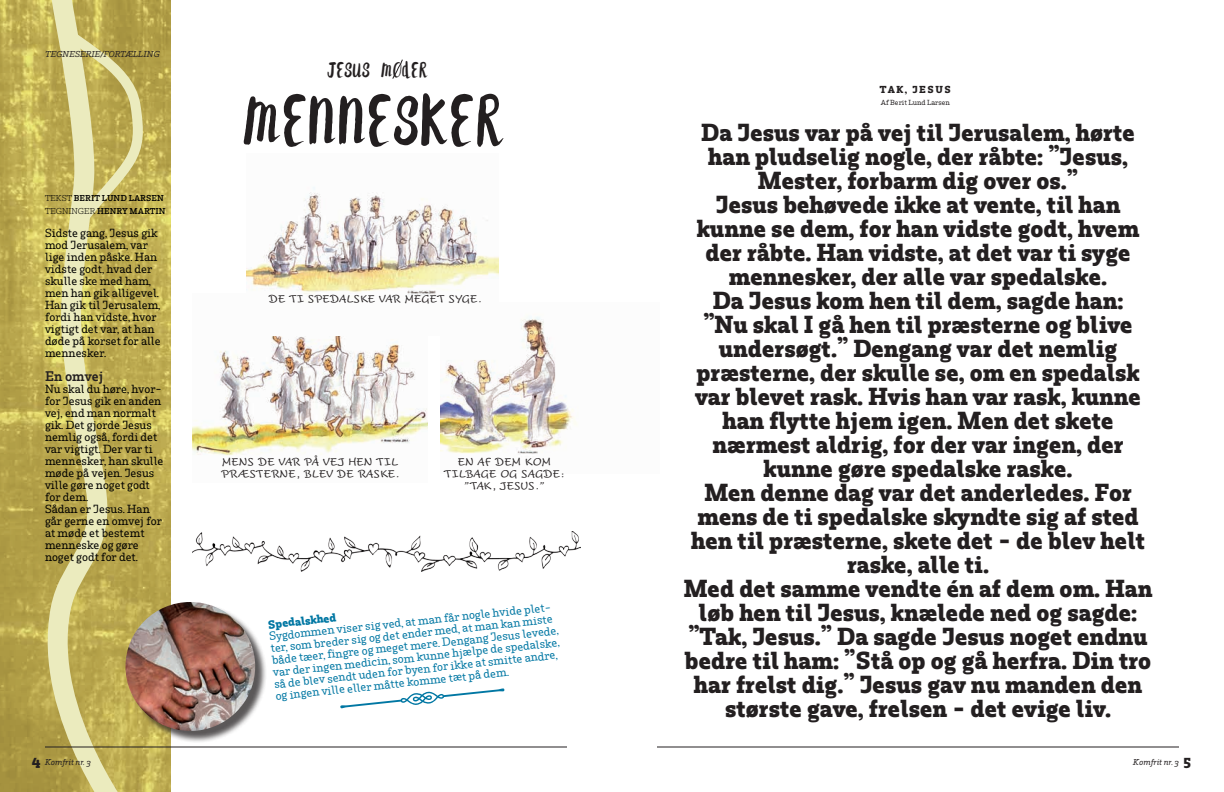
<style>
.page{position:relative;width:1224px;height:792px;background:#fff}
.page>*{position:absolute;margin:0;border:0;box-sizing:border-box;transform-origin:0 0}
.t1{font:69.7px "F...SAINT TROPEZ";color:#231f20}
.t2{font:700 23px/24px "Rum Serif";color:#231f20;text-align:center}
.t3{font:21px "F...SAINT TROPEZ";color:#231f20}
.t4{font:600 13px "Rum Serif";color:#231f20}
.t5{font:500 11px/12px "Rum Serif";color:#000}
.t6{font:500 11px/12px "Rum Serif";color:#0077a3}
.t7{font:700 11px "Rum Serif";color:#0077a3}
.t8{font:10px/12px "Tornac";color:#231f20}
.t9{font:700 9.5px "Rum Serif";letter-spacing:.16em;color:#231f20}
.t10{font:italic 500 8px "Rum Serif";color:#231f20}
.t11{font:600 8px/13px "Rum Serif";color:#000}
.t12{font:500 6.9px "Rum Serif";color:#231f20}
.s1{font-weight:300}
.s2{font-weight:700;font-style:normal;font-size:14px}
</style>
<div class="page">
<img style="left:0;top:0;width:170px;height:792px">
<div style="left:127px;top:604px;width:140px;height:140px;background:#231f20;opacity:.75"></div>
<img style="left:152px;top:602px;width:103px;height:129px">
<img style="left:192px;top:336px;width:236px;height:120px">
<img style="left:440px;top:317px;width:137px;height:137px">
<img style="left:247px;top:187px;width:252px;height:149px">
<svg style="left:34px;top:0;width:118px;height:792px;background:#c5b563"></svg>
<svg style="left:52px;top:0;width:92px;height:288px;background:#cbbf71"></svg>
<img style="left:192px;top:531px;width:389px;height:41px">
<svg style="left:392px;top:59px;width:11px;height:20px"></svg>
<hr style="left:45px;top:747px;width:522px;height:1px;background:#231f20">
<hr style="left:657px;top:747px;width:522px;height:1px;background:#231f20">
<p class="t10" style="left:46px;top:49px;width:116px">TEGNESERIE/FORTÆLLING</p>
<p class="t11" style="left:45px;top:191px;width:122px"><span class="s1">TEKST</span> BERIT LUND LARSEN<br><span class="s1">TEGNINGER</span> HENRY MARTIN</p>
<p class="t5" style="left:45px;top:227px;width:117px">Sidste gang, Jesus gik mod Jerusalem, var lige inden påske. Han vidste godt, hvad der skulle ske med ham, men han gik alligevel.<br>Han gik til Jerusalem, fordi han vidste, hvor vigtigt det var, at han døde på korset for alle mennesker.</p>
<p class="t4" style="left:45px;top:368px;width:60px">En omvej</p>
<p class="t5" style="left:45px;top:383px;width:120px">Nu skal du høre, hvor&shy;for Jesus gik en anden vej, end man normalt gik. Det gjorde Jesus nemlig også, fordi det var vigtigt. Der var ti mennesker, han skulle møde på vejen. Jesus ville gøre noget godt for dem.<br>Sådan er Jesus. Han går gerne en omvej for at møde et bestemt menneske og gøre noget godt for det.</p>
<p class="t3" style="left:327px;top:59px;width:102px">jesus moder</p>
<h1 class="t1" style="left:241px;top:86px;width:266px">mennesker</h1>
<p class="t8" style="left:269px;top:293px;width:214px">DE TI SPEDALSKE VAR MEGET SYGE.</p>
<p class="t8" style="left:221px;top:457px;width:179px">MENS DE VAR PÅ VEJ HEN TIL<br>PRÆSTERNE, BLEV DE RASKE.</p>
<p class="t8" style="left:444px;top:457px;width:122px;text-align:center">EN AF DEM KOM<br>TILBAGE OG SAGDE: ”TAK, JESUS.”</p>
<p class="t6" style="left:269px;top:630px;width:290px;rotate:-6deg">Sygdommen viser sig ved, at man får nogle hvide plet&shy;ter, som breder sig og det ender med, at man kan miste både tæer, fi ngre og meget mere. Dengang Jesus levede, var der ingen medicin, som kunne hjælpe de spedalske, så de blev sendt uden for byen for ikke at smitte andre, og ingen ville eller måtte komme tæt på dem.</p>
<p class="t7" style="left:267px;top:618px;width:70px;rotate:-6deg">Spedalskhed</p>
<p class="t9" style="left:880px;top:84px;width:72px">TAK, JESUS</p>
<p class="t12" style="left:881px;top:98px;width:71px">Af Berit Lund Larsen</p>
<p class="t2" style="left:684px;top:120px;width:470px">Da Jesus var på vej til Jerusalem, hørte han pludselig nogle, der råbte: ”Jesus, Mester, forbarm dig over os.”<br>Jesus behøvede ikke at vente, til han kunne se dem, for han vidste godt, hvem der råbte. Han vidste, at det var ti syge mennesker, der alle var spedalske.<br>Da Jesus kom hen til dem, sagde han:<br>”Nu skal I gå hen til præsterne og blive undersøgt.” Dengang var det nemlig præsterne, der skulle se, om en spedalsk var blevet rask. Hvis han var rask, kunne han flytte hjem igen. Men det skete nærmest aldrig, for der var ingen, der kunne gøre spedalske raske.<br>Men denne dag var det anderledes. For mens de ti spedalske skyndte sig af sted hen til præsterne, skete det - de blev helt raske, alle ti.<br>Med det samme vendte én af dem om. Han løb hen til Jesus, knælede ned og sagde: ”Tak, Jesus.” Da sagde Jesus noget endnu bedre til ham: ”Stå op og gå herfra. Din tro har frelst dig.” Jesus gav nu manden den største gave, frelsen - det evige liv.</p>
<p class="t10" style="left:32px;top:757px;width:61px"><span class="s2">4</span> Komfrit nr. 3</p>
<p class="t10" style="left:1133px;top:757px;width:59px">Komfrit nr. 3 <span class="s2">5</span></p>
</div>
